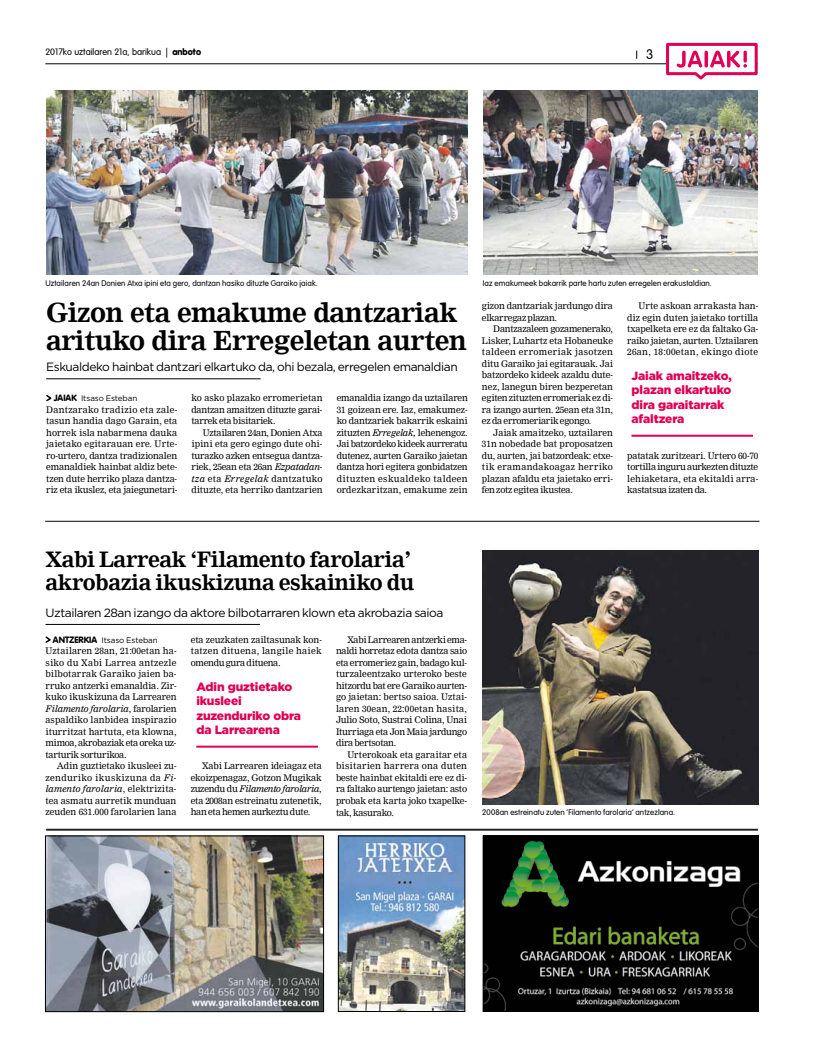
<style>
.page{position:relative;width:823px;height:1055px;background:#fff}
.page>*{position:absolute;margin:0;border:0;box-sizing:border-box;transform-origin:0 0}
.t1{font:700 26px/28px "Nimrod";letter-spacing:-.025em;color:#000}
.t2{font:700 21px/23px "Nimrod";letter-spacing:-.025em;color:#000}
.t3{font:300 13.7px "VAG Rounded LT";color:#000}
.t4{font:12px "Gotham";letter-spacing:-.035em;color:#000}
.t5{font:900 12px/14.4px "Gotham";letter-spacing:-.01em;color:#e00056}
.t6{font:300 9.1px "VAG Rounded LT";color:#000}
.t7{font:9px/11.5px "Nimrod";letter-spacing:-.02em;color:#000;text-align:justify}
.t8{font:300 8px "VAG Rounded LT";letter-spacing:.01em;color:#000}
.t9{font:8px "Gotham";letter-spacing:-.01em;color:#000}
.s1{font-weight:900}
.s2{font-family:"VAG Rounded LT";font-weight:900;font-size:9px}
.s3{font-style:italic}
</style>
<div class="page">
<hr style="left:45px;top:64px;width:712px;height:1px;background:#000">
<svg style="left:664px;top:42px;width:94px;height:38px"></svg>
<hr style="left:46px;top:829px;width:711px;height:1px;background:#000">
<hr style="left:46px;top:830px;width:711px;height:1px;background:#000">
<img style="left:484px;top:837px;width:271px;height:172px">
<div style="left:482px;top:835px;width:275px;height:176px;border:1px solid #000"></div>
<img style="left:47px;top:837px;width:274px;height:172px">
<div style="left:45px;top:835px;width:278px;height:176px;border:1px solid #000"></div>
<img style="left:340px;top:837px;width:123px;height:172px">
<div style="left:338px;top:835px;width:127px;height:176px;border:1px solid #000"></div>
<hr style="left:46px;top:378px;width:214px;height:1px;background:#000">
<svg style="left:46px;top:395px;width:6px;height:7px"></svg>
<hr style="left:45px;top:624px;width:215px;height:1px;background:#000">
<svg style="left:45px;top:636px;width:6px;height:7px"></svg>
<img style="left:46px;top:91px;width:421px;height:184px">
<img style="left:483px;top:91px;width:274px;height:184px">
<img style="left:482px;top:551px;width:275px;height:253px">
<hr style="left:196px;top:745px;width:122px;height:2px;background:#e00056">
<hr style="left:631px;top:435px;width:121px;height:2px;background:#e00056">
<hr style="left:45px;top:521px;width:714px;height:1px;background:#000">
<p class="t6" style="left:45px;top:47px;width:157px">2017ko uztailaren 21a, barikua | <span class="s1">anboto</span></p>
<h3 class="t3" style="left:645px;top:46px;width:9px">3</h3>
<p class="t8" style="left:45px;top:279px;width:274px">Uztailaren 24an Donien Atxa ipini eta gero, dantzan hasiko dituzte Garaiko jaiak.</p>
<p class="t8" style="left:482px;top:279px;width:230px">Iaz emakumeek bakarrik parte hartu zuten erregelen erakustaldian.</p>
<h1 class="t1" style="left:46px;top:298px;width:422px">Gizon eta emakume dantzariak arituko dira Erregeletan aurten</h1>
<h3 class="t4" style="left:46px;top:359px;width:413px">Eskualdeko hainbat dantzari elkartuko da, ohi bezala, erregelen emanaldian</h3>
<p class="t9" style="left:54px;top:393px;width:85px"><span class="s2">JAIAK</span> Itsaso Esteban</p>
<p class="t7" style="left:46px;top:404px;width:132px">Dantzarako tradizio eta zale&shy;tasun handia dago Garain, eta horrek isla nabarmena dauka jaietako egitarauan ere. Urte&shy;ro-urtero, dantza tradizionalen emanaldiek hainbat aldiz bete&shy;tzen dute herriko plaza dantza&shy;riz eta ikuslez, eta jaiegunetari-</p>
<p class="t7" style="left:191px;top:392px;width:132px">ko asko plazako erromerietan dantzan amaitzen dituzte garai&shy;tarrek eta bisitariek.</p>
<p class="t7" style="left:336px;top:392px;width:132px">emanaldia izango da uztailaren 31 goizean ere. Iaz, emakumez&shy;ko dantzariek bakarrik eskaini zituzten <span class="s3">Erregelak,</span> lehenengoz.<br>Jai batzordeko kideek aurreratu dutenez, aurten Garaiko jaietan dantza hori egitera gonbidatzen dituzten eskualdeko taldeen ordezkaritzan, emakume zein</p>
<p class="t7" style="left:191px;top:427px;width:132px;text-indent:11px">Uztailaren 24an, Donien Atxa ipini eta gero egingo dute ohi&shy;turazko azken entsegua dantza&shy;riek, 25ean eta 26an <span class="s3">Ezpatadan&shy;tza</span> eta <span class="s3">Erregelak</span> dantzatuko dituzte, eta herriko dantzarien</p>
<p class="t7" style="left:481px;top:300px;width:132px">gizon dantzariak jardungo dira elkarregaz plazan.</p>
<p class="t7" style="left:481px;top:323px;width:132px;text-indent:11px">Dantzazaleen gozamenerako, Lisker, Luhartz eta Hobaneuke taldeen erromeriak jasotzen ditu Garaiko jai egitarauak. Jai batzordeko kideek azaldu dute&shy;nez, lanegun biren bezperetan egiten zituzten erromeriak ez di&shy;ra izango aurten. 25ean eta 31n, ez da erromeriarik egongo.</p>
<p class="t7" style="left:481px;top:427px;width:132px;text-indent:11px">Jaiak amaitzeko, uztailaren 31n nobedade bat proposatzen du, aurten, jai batzordeak: etxe&shy;tik eramandakoagaz herriko plazan afaldu eta jaietako erri&shy;fen zotz egitea ikustea.</p>
<p class="t7" style="left:627px;top:300px;width:132px;text-indent:11px">Urte askoan arrakasta han&shy;diz egin duten jaietako tortilla txapelketa ere ez da faltako Ga&shy;raiko jaietan, aurten. Uztailaren 26an, 18:00etan, ekingo diote</p>
<h3 class="t5" style="left:631px;top:368px;width:102px">Jaiak amaitzeko, plazan elkartuko dira garaitarrak afaltzera</h3>
<p class="t7" style="left:627px;top:450px;width:132px">patatak zuritzeari. Urtero 60-70 tortilla inguru aurkezten dituzte lehiaketara, eta ekitaldi arra&shy;kastatsua izaten da.</p>
<h2 class="t2" style="left:45px;top:547px;width:370px">Xabi Larreak ‘Filamento farolaria’ akrobazia ikuskizuna eskainiko du</h2>
<h3 class="t4" style="left:45px;top:605px;width:399px">Uztailaren 28an izango da aktore bilbotarraren klown eta akrobazia saioa</h3>
<p class="t9" style="left:53px;top:635px;width:106px"><span class="s2">ANTZERKIA</span> Itsaso Esteban</p>
<p class="t7" style="left:45px;top:645px;width:132px">Uztailaren 28an, 21:00etan ha&shy;siko du Xabi Larrea antzezle bilbotarrak Garaiko jaien ba&shy;rruko antzerki emanaldia. Zir&shy;kuko ikuskizuna da Larrearen <span class="s3">Filamento farolaria</span>, farolarien aspaldiko lanbidea inspirazio iturritzat hartuta, eta klowna, mimoa, akrobaziak eta oreka uz&shy;tarturik sorturikoa.</p>
<p class="t7" style="left:45px;top:760px;width:132px;text-indent:11px">Adin guztietako ikusleei zu&shy;zenduriko ikuskizuna da <span class="s3">Fi&shy;lamento farolaria</span>, elektrizita&shy;tea asmatu aurretik munduan zeuden 631.000 farolarien lana</p>
<p class="t7" style="left:191px;top:634px;width:132px">eta zeuzkaten zailtasunak kon&shy;tatzen dituena, langile haiek omendu gura dituena.</p>
<p class="t7" style="left:336px;top:634px;width:132px;text-indent:11px">Xabi Larrearen antzerki ema&shy;naldi horretaz edota dantza saio eta erromeriez gain, badago kul&shy;turzaleentzako urteroko beste hitzordu bat ere Garaiko aurten&shy;go jaietan: bertso saioa. Uztai&shy;laren 30ean, 22:00etan hasita, Julio Soto, Sustrai Colina, Unai Iturriaga eta Jon Maia jardungo dira bertsotan.</p>
<p class="t7" style="left:336px;top:749px;width:133px;text-indent:11px">Urterokoak eta garaitar eta bisitarien harrera ona duten beste hainbat ekitaldi ere ez di&shy;ra faltako aurtengo jaietan: asto probak eta karta joko txapelke&shy;tak, kasurako.</p>
<h3 class="t5" style="left:196px;top:679px;width:106px">Adin guztietako ikusleei zuzenduriko obra da Larrearena</h3>
<p class="t7" style="left:191px;top:760px;width:132px;text-indent:11px">Xabi Larrearen ideiagaz eta ekoizpenagaz, Gotzon Mugikak zuzendu du <span class="s3">Filamento farolaria</span>, eta 2008an estreinatu zutenetik, han eta hemen aurkeztu dute.</p>
<p class="t8" style="left:482px;top:808px;width:194px">2008an estreinatu zuten ‘Filamento farolaria’ antzezlana.</p>
</div>
